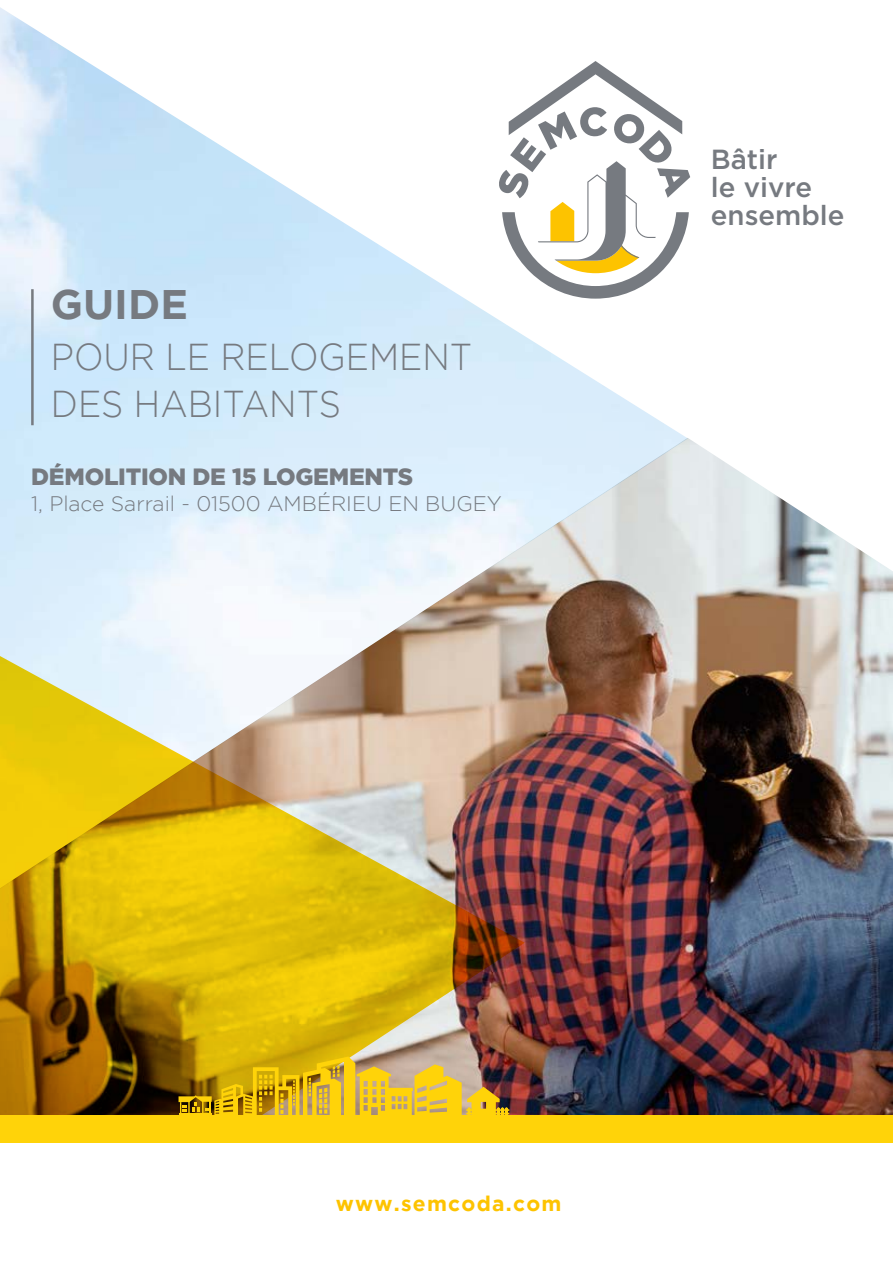
<style>
.page{position:relative;width:893px;height:1263px;background:#fff}
.page>*{position:absolute;margin:0;border:0;box-sizing:border-box;transform-origin:0 0}
.t1{font:700 41.25px "Gotham";color:#767a80}
.t2{font:300 37.35px/46.7px "Gotham";color:#767a80;scale:.93 1}
.t3{font:500 27.6px/28.3px "Gotham";color:#767a80}
.t4{font:900 23.55px "Gotham";letter-spacing:-.01em;color:#767a80}
.t5{font:300 21px "Gotham";color:#767a80}
.t6{font:700 21px "Gotham";letter-spacing:.06em;color:#fdc300}
</style>
<div class="page">
<img style="left:525px;top:438px;width:368px;height:678px">
<img style="left:0;top:890px;width:525px;height:226px">
<img style="left:0;top:7px;width:688px;height:883px">
<div style="left:0;top:1116px;width:893px;height:27px;background:#ffd309"></div>
<img style="left:179px;top:1056px;width:330px;height:59px">
<div style="left:176px;top:1115px;width:338px;height:6px;background:#ffd309"></div>
<hr style="left:31px;top:289px;width:3px;height:136px;background:#767a80">
<svg style="left:498px;top:61px;width:192px;height:238px"></svg>
<h1 class="t1" style="left:51px;top:281px;width:139px">GUIDE</h1>
<h2 class="t2" style="left:51px;top:333px;width:455px">POUR LE RELOGEMENT<br>DES HABITANTS</h2>
<p class="t4" style="left:31px;top:463px;width:383px">DÉMOLITION DE 15 LOGEMENTS</p>
<p class="t5" style="left:31px;top:492px;width:472px">1, Place Sarrail - 01500 AMBÉRIEU EN BUGEY</p>
<h3 class="t3" style="left:711px;top:145px;width:135px">Bâtir<br>le vivre ensemble</h3>
<p class="t6" style="left:336px;top:1192px;width:227px">www.semcoda.com</p>
</div>
